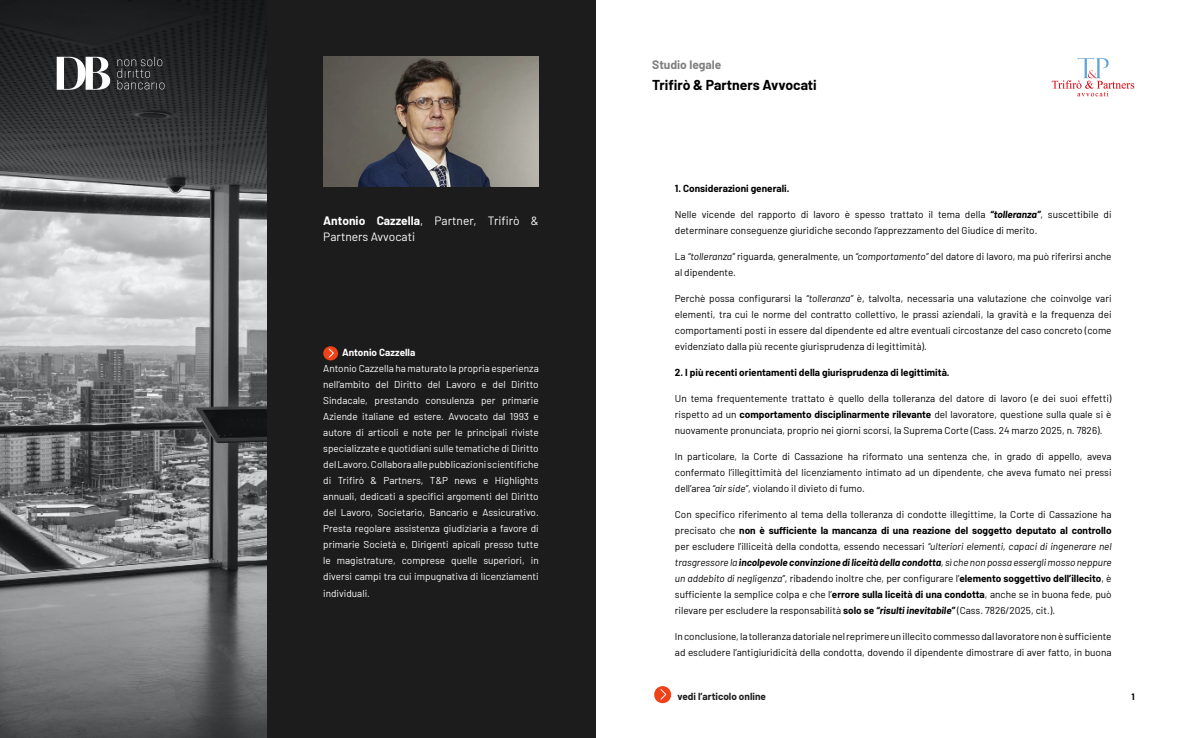
<style>
.page{position:relative;width:1191px;height:738px;background:#fff}
.page>*{position:absolute;margin:0;border:0;box-sizing:border-box;transform-origin:0 0}
.t1{font:700 14px "Barlow";color:#000}
.t2{font:12px/16px "Barlow";color:#fff}
.t3{font:700 12px "Barlow";color:#808080}
.t4{font:10px/16px "Barlow";color:#000;text-align:justify}
.t5{font:10px/16px "Barlow";color:#fff;text-align:justify}
.t6{font:700 10px "Barlow";color:#000}
.t7{font:700 10px "Barlow";color:#1c1c1c}
.t8{font:700 10px "Barlow";color:#fff}
.t9{font:700 9px "Barlow";color:#000}
.s1{font-weight:700}
.s2{font-weight:700;font-style:italic}
.s3{font-style:italic}
</style>
<div class="page">
<svg style="left:654px;top:686px;width:18px;height:17px"></svg>
<svg style="left:1051px;top:57px;width:83px;height:39px"></svg>
<img style="left:0;top:0;width:266px;height:737px">
<div style="left:266px;top:0;width:329px;height:737px;background:#1c1c1c"></div>
<svg style="left:323px;top:346px;width:15px;height:14px"></svg>
<img style="left:323px;top:57px;width:216px;height:129px">
<svg style="left:117px;top:57px;width:47px;height:32px;background:#3b3c3e"></svg>
<svg style="left:57px;top:57px;width:53px;height:33px"></svg>
<p class="t2" style="left:323px;top:211px;width:217px"><span class="s1">Antonio Cazzella</span>, Partner, Trifirò &amp;<br>Partners Avvocati</p>
<p class="t8" style="left:342px;top:345px;width:75px">Antonio Cazzella</p>
<p class="t5" style="left:323px;top:359px;width:217px">Antonio Cazzella ha maturato la propria esperienza nell’ambito del Diritto del Lavoro e del Diritto Sindacale, prestando consulenza per primarie Aziende italiane ed estere. Avvocato dal 1993 e autore di articoli e note per le principali riviste specializzate e quotidiani sulle tematiche di Diritto del Lavoro. Collabora alle pubblicazioni scientifiche di Trifirò &amp; Partners, T&amp;P news e Highlights annuali, dedicati a specifici argomenti del Diritto del Lavoro, Societario, Bancario e Assicurativo.<br>Presta regolare assistenza giudiziaria a favore di primarie Società e, Dirigenti apicali presso tutte le magistrature, comprese quelle superiori, in diversi campi tra cui impugnativa di licenziamenti individuali.</p>
<p class="t3" style="left:652px;top:55px;width:71px">Studio legale</p>
<h1 class="t1" style="left:652px;top:75px;width:166px">Trifirò &amp; Partners Avvocati</h1>
<p class="t6" style="left:675px;top:181px;width:116px">1. Considerazioni generali.</p>
<p class="t4" style="left:675px;top:205px;width:438px">Nelle vicende del rapporto di lavoro è spesso trattato il tema della <span class="s2">“tolleranza”</span>, suscettibile di determinare conseguenze giuridiche secondo l’apprezzamento del Giudice di merito.</p>
<p class="t4" style="left:675px;top:247px;width:438px">La <span class="s3">“tolleranza”</span> riguarda, generalmente, un <span class="s3">“comportamento”</span> del datore di lavoro, ma può riferirsi anche al dipendente.</p>
<p class="t4" style="left:675px;top:289px;width:438px">Perchè possa configurarsi la <span class="s3">“tolleranza”</span> è, talvolta, necessaria una valutazione che coinvolge vari elementi, tra cui le norme del contratto collettivo, le prassi aziendali, la gravità e la frequenza dei comportamenti posti in essere dal dipendente ed altre eventuali circostanze del caso concreto (come evidenziato dalla più recente giurisprudenza di legittimità).</p>
<p class="t6" style="left:675px;top:364px;width:276px">2. I più recenti orientamenti della giurisprudenza di legittimità.</p>
<p class="t4" style="left:675px;top:389px;width:438px">Un tema frequentemente trattato è quello della tolleranza del datore di lavoro (e dei suoi effetti) rispetto ad un <span class="s1">comportamento disciplinarmente rilevante</span> del lavoratore, questione sulla quale si è nuovamente pronunciata, proprio nei giorni scorsi, la Suprema Corte (Cass. 24 marzo 2025, n. 7826).</p>
<p class="t4" style="left:675px;top:447px;width:438px">In particolare, la Corte di Cassazione ha riformato una sentenza che, in grado di appello, aveva confermato l’illegittimità del licenziamento intimato ad un dipendente, che aveva fumato nei pressi dell’area <span class="s3">“air side”</span>, violando il divieto di fumo.</p>
<p class="t4" style="left:675px;top:505px;width:438px">Con specifico riferimento al tema della tolleranza di condotte illegittime, la Corte di Cassazione ha precisato che <span class="s1">non è sufficiente la mancanza di una reazione del soggetto deputato al controllo </span>per escludere l’illiceità della condotta, essendo necessari <span class="s3">“ulteriori elementi, capaci di ingenerare nel trasgressore la</span> <span class="s2">incolpevole convinzione di liceità della condotta</span><span class="s3">, sì che non possa essergli mosso neppure un addebito di negligenza”</span>, ribadendo inoltre che, per configurare l’<span class="s1">elemento soggettivo dell’illecito</span>, è sufficiente la semplice colpa e che l’<span class="s1">errore sulla liceità di una condotta</span>, anche se in buona fede, può rilevare per escludere la responsabilità <span class="s1">solo se</span> <span class="s2">“risulti inevitabile”</span> (Cass. 7826/2025, cit.).</p>
<p class="t4" style="left:675px;top:627px;width:438px">In conclusione, la tolleranza datoriale nel reprimere un illecito commesso dal lavoratore non è sufficiente ad escludere l’antigiuridicità della condotta, dovendo il dipendente dimostrare di aver fatto, in buona</p>
<p class="t7" style="left:677px;top:688px;width:90px">vedi l’articolo online</p>
<p class="t9" style="left:1131px;top:689px;width:5px">1</p>
</div>
